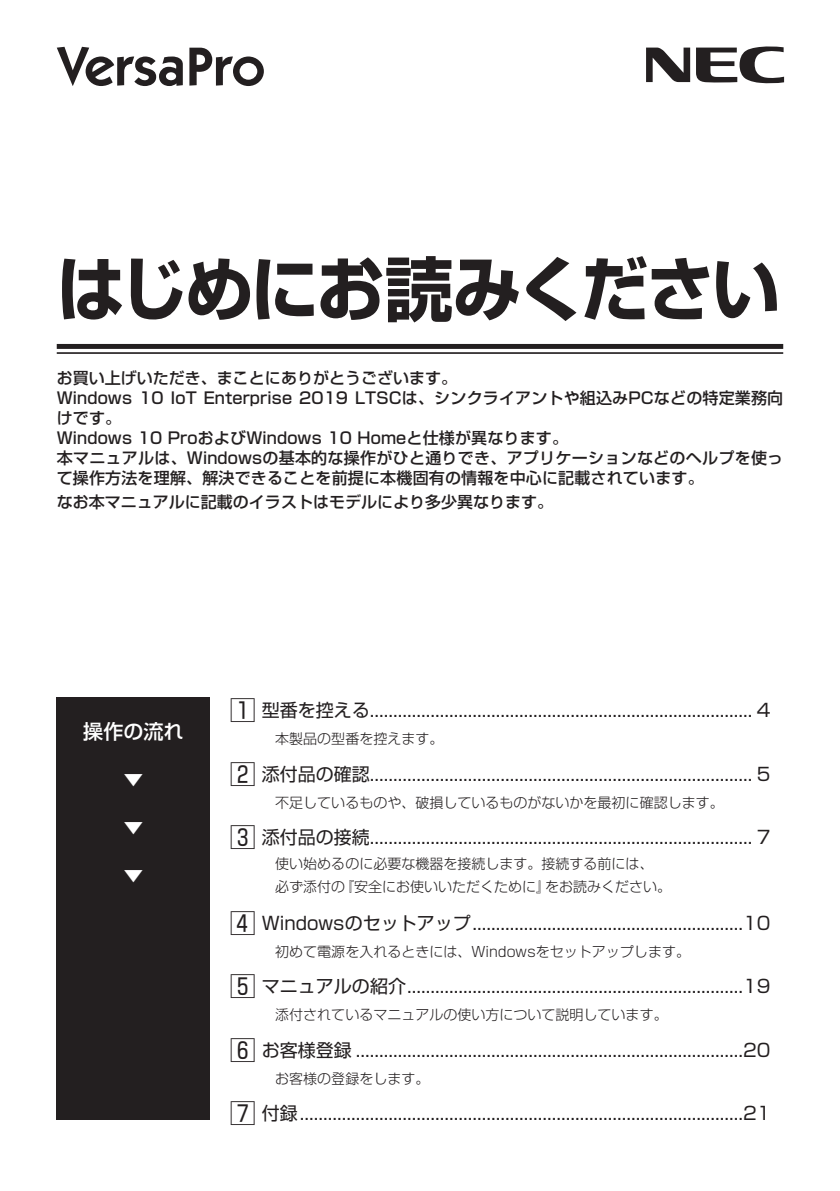
<style>
.page{position:relative;width:840px;height:1191px;background:#fff}
.page>*{position:absolute;margin:0;border:0;box-sizing:border-box;transform-origin:0 0}
.t1{font:700 70px "Shin Go Pro";letter-spacing:-.045em;color:#231f20}
.t2{font:500 20px "Shin Go Pro";color:#fff}
.t3{font:18px "Shin Go Pro";color:#231f20}
.t4{font:500 16px/20px "Shin Go Pro";letter-spacing:.01em;color:#231f20}
.t5{font:300 14px/22.8px "Shin Go Pro";color:#231f20}
.s1{font-size:26px}
</style>
<div class="page">
<div style="left:57px;top:697px;width:153px;height:423px;background:#231f20"></div>
<svg style="left:57px;top:47px;width:126px;height:39px"></svg>
<svg style="left:189px;top:48px;width:75px;height:38px"></svg>
<svg style="left:646px;top:48px;width:43px;height:34px"></svg>
<svg style="left:696px;top:46px;width:87px;height:37px"></svg>
<div style="left:57px;top:344px;width:725px;height:5px;background:#231f20"></div>
<hr style="left:57px;top:352px;width:725px;height:2px;background:#231f20">
<h1 class="t1" style="left:57px;top:233px;width:724px">はじめにお読みください</h1>
<p class="t4" style="left:57px;top:366px;width:727px">お買い上げいただき、まことにありがとうございます。<br>Windows 10 IoT Enterprise 2019 LTSCは、シンクライアントや組込みPCなどの特定業務向けです。<br>Windows 10 ProおよびWindows 10 Homeと仕様が異なります。<br>本マニュアルは、Windowsの基本的な操作がひと通りでき、アプリケーションなどのヘルプを使って操作方法を理解、解決できることを前提に本機固有の情報を中心に記載されています。</p>
<p class="t4" style="left:57px;top:490px;width:497px">なお本マニュアルに記載のイラストはモデルにより多少異なります。</p>
<p class="t2" style="left:83px;top:715px;width:101px">操作の流れ</p>
<p class="t2" style="left:123px;top:763px;width:21px">▼</p>
<p class="t2" style="left:123px;top:811px;width:21px">▼</p>
<p class="t2" style="left:123px;top:859px;width:21px">▼</p>
<p class="t3" style="left:230px;top:696px;width:541px"><span class="s1">1</span> 型番を控える.................................................................................. 4</p>
<p class="t5" style="left:275px;top:726px;width:169px">本製品の型番を控えます。</p>
<p class="t3" style="left:230px;top:759px;width:541px"><span class="s1">2</span> 添付品の確認.................................................................................. 5</p>
<p class="t5" style="left:275px;top:789px;width:449px">不足しているものや、破損しているものがないかを最初に確認します。</p>
<p class="t3" style="left:230px;top:822px;width:541px"><span class="s1">3</span> 添付品の接続.................................................................................. 7</p>
<p class="t5" style="left:275px;top:851px;width:397px">使い始めるのに必要な機器を接続します。接続する前には、必ず添付の『安全にお使いいただくために』をお読みください。</p>
<p class="t3" style="left:230px;top:908px;width:542px"><span class="s1">4</span> Windowsのセットアップ..........................................................10</p>
<p class="t5" style="left:275px;top:938px;width:416px">初めて電源を入れるときには、Windowsをセットアップします。</p>
<p class="t3" style="left:230px;top:971px;width:541px"><span class="s1">5</span> マニュアルの紹介........................................................................19</p>
<p class="t5" style="left:275px;top:1001px;width:393px">添付されているマニュアルの使い方について説明しています。</p>
<p class="t3" style="left:230px;top:1035px;width:541px"><span class="s1">6</span> お客様登録 ...................................................................................20</p>
<p class="t5" style="left:275px;top:1065px;width:155px">お客様の登録をします。</p>
<p class="t3" style="left:230px;top:1098px;width:541px"><span class="s1">7</span> 付録...............................................................................................21</p>
</div>
